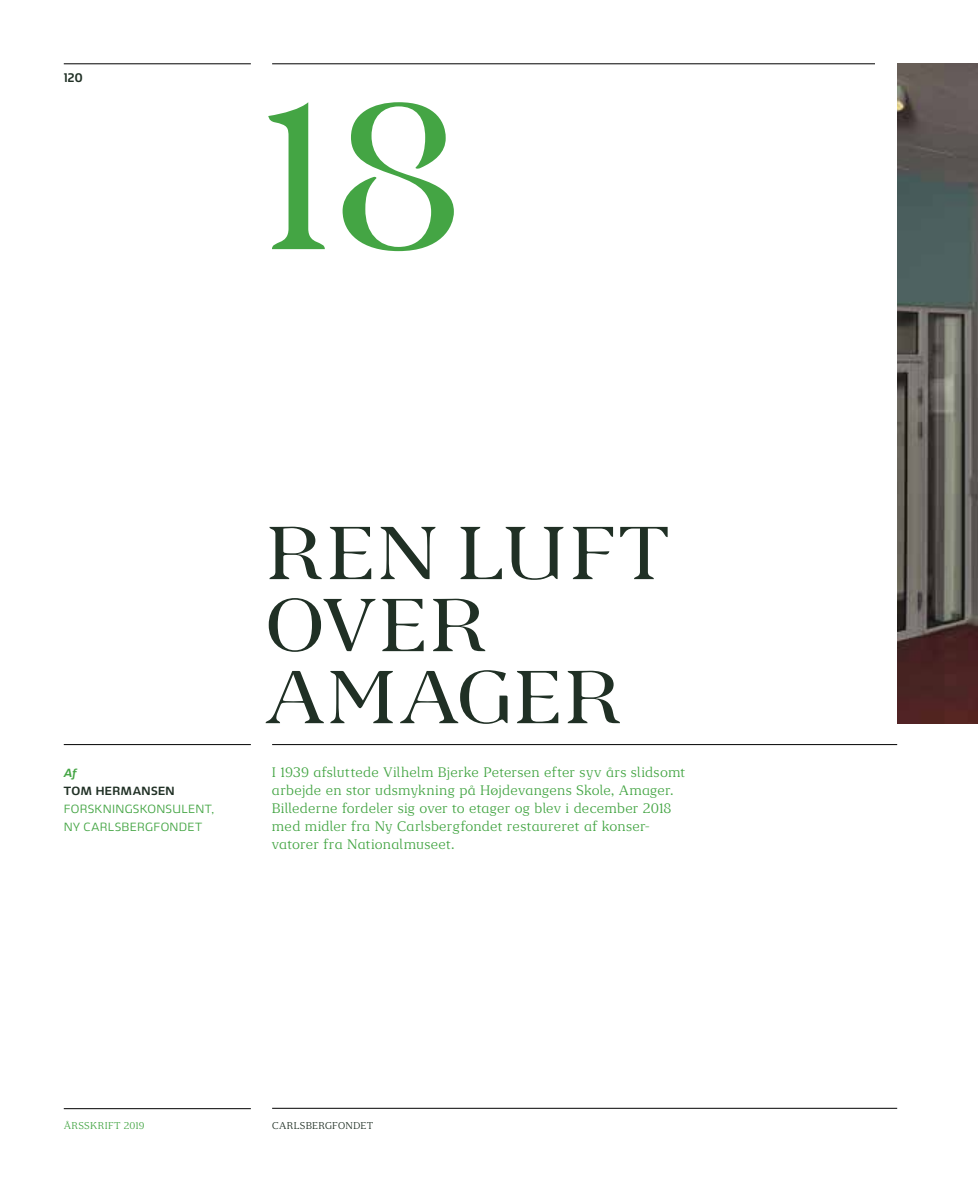
<style>
.page{position:relative;width:978px;height:1191px;background:#fff}
.page>*{position:absolute;margin:0;border:0;box-sizing:border-box;transform-origin:0 0}
.t1{font:199.5px "Carlsbergfondet Display";color:#44a544}
.t2{font:72px/72px "Carlsbergfondet Display";letter-spacing:.01em;color:#203025}
.t3{font:13.2px/18px "Carlsberg Serif B Regular May 14";letter-spacing:.01em;color:#44a544}
.t4{font:700 12px "Carlsberg Sans";color:#203025}
.t5{font:300 11.4px/18px "Carlsberg Sans";letter-spacing:.02em;color:#44a544;scale:1.05 1}
.t6{font:700 11.4px "Carlsberg Sans";letter-spacing:.03em;color:#203025;scale:1.05 1}
.t7{font:italic 700 11.4px "Carlsberg Sans";color:#44a544;scale:1.05 1}
.t8{font:9.45px "Carlsberg Serif B Regular May 14";letter-spacing:.02em;color:#203025}
.t9{font:9.45px "Carlsberg Serif B Regular May 14";letter-spacing:.025em;color:#44a544}
</style>
<div class="page">
<hr style="left:272px;top:1108px;width:625px;height:1px;background:#000">
<hr style="left:64px;top:1108px;width:187px;height:1px;background:#000">
<hr style="left:272px;top:64px;width:625px;height:1px;background:#000">
<hr style="left:64px;top:64px;width:187px;height:1px;background:#000">
<div style="left:876px;top:44px;width:102px;height:45px;background:#fff"></div>
<hr style="left:272px;top:744px;width:625px;height:1px;background:#000">
<hr style="left:64px;top:744px;width:187px;height:1px;background:#000">
<img style="left:897px;top:64px;width:81px;height:659px">
<p class="t4" style="left:64px;top:70px;width:20px">120</p>
<h1 class="t1" style="left:256px;top:55px;width:211px">18</h1>
<p class="t7" style="left:64px;top:765px;width:14px">Af</p>
<p class="t6" style="left:64px;top:784px;width:107px">TOM HERMANSEN</p>
<p class="t5" style="left:64px;top:799px;width:145px">FORSKNINGSKONSULENT,<br>NY CARLSBERGFONDET</p>
<h2 class="t2" style="left:265px;top:517px;width:405px">REN LUFT<br>OVER<br>AMAGER</h2>
<p class="t3" style="left:272px;top:763px;width:415px">I 1939 afsluttede Vilhelm Bjerke Petersen efter syv års slidsomt arbejde en stor udsmykning på Højdevangens Skole, Amager.<br>Billederne fordeler sig over to etager og blev i december 2018 med midler fra Ny Carlsbergfondet restaureret af konser&shy;vatorer fra Nationalmuseet.</p>
<p class="t9" style="left:64px;top:1120px;width:82px">ÅRSSKRIFT 2019</p>
<p class="t8" style="left:272px;top:1120px;width:103px">CARLSBERGFONDET</p>
</div>
